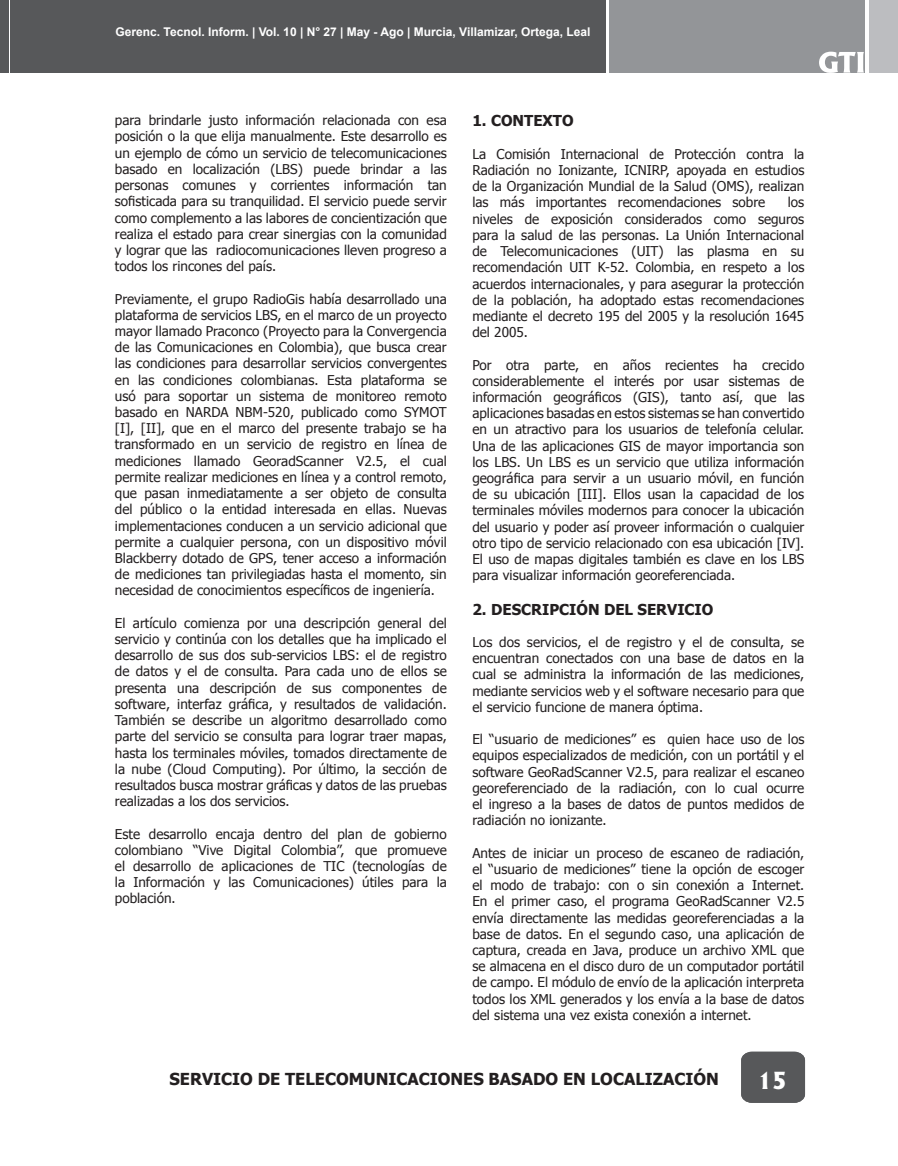
<style>
.page{position:relative;width:898px;height:1166px;background:#fff}
.page>*{position:absolute;margin:0;border:0;box-sizing:border-box;transform-origin:0 0}
.t1{font:800 22.5px "Albertus";color:#fff}
.t2{font:700 16.5px "Tahoma";color:#231f20}
.t3{font:700 15px "Tahoma";color:#231f20}
.t4{font:13.5px/16.2px "Tahoma";color:#231f20;text-align:justify}
.t5{font:700 12px "Arial";color:#fff}
</style>
<div class="page">
<div style="left:10px;top:0;width:595px;height:73px;background:#57585a"></div>
<div style="left:609px;top:0;width:255px;height:73px;background:#939598"></div>
<div style="left:868px;top:0;width:29px;height:73px;background:#bcbdc0"></div>
<div style="left:741px;top:1051px;width:63px;height:51px;background:#57585a"></div>
<div style="left:0;top:0;width:9px;height:73px;background:#57585a"></div>
<svg style="left:819px;top:52px;width:44px;height:21px"></svg>
<p class="t5" style="left:115px;top:24px;width:476px">Gerenc. Tecnol. Inform. | Vol. 10 | N° 27 | May - Ago | Murcia, Villamizar, Ortega, Leal</p>
<p class="t4" style="left:115px;top:112px;width:333px">para brindarle justo información relacionada con esa posición o la que elija manualmente. Este desarrollo es un ejemplo de cómo un servicio de telecomunicaciones basado en localización (LBS) puede brindar a las personas comunes y corrientes información tan sofisticada para su tranquilidad. El servicio puede servir como complemento a las labores de concientización que realiza el estado para crear sinergias con la comunidad y lograr que las radiocomunicaciones lleven progreso a todos los rincones del país.</p>
<p class="t4" style="left:115px;top:290px;width:333px">Previamente, el grupo RadioGis había desarrollado una plataforma de servicios LBS, en el marco de un proyecto mayor llamado Praconco (Proyecto para la Convergencia de las Comunicaciones en Colombia), que busca crear las condiciones para desarrollar servicios convergentes en las condiciones colombianas. Esta plataforma se usó para soportar un sistema de monitoreo remoto basado en NARDA NBM-520, publicado como SYMOT [I], [II], que en el marco del presente trabajo se ha transformado en un servicio de registro en línea de mediciones llamado GeoradScanner V2.5, el cual permite realizar mediciones en línea y a control remoto, que pasan inmediatamente a ser objeto de consulta del público o la entidad interesada en ellas. Nuevas implementaciones conducen a un servicio adicional que permite a cualquier persona, con un dispositivo móvil Blackberry dotado de GPS, tener acceso a información de mediciones tan privilegiadas hasta el momento, sin necesidad de conocimientos específicos de ingeniería.</p>
<p class="t4" style="left:115px;top:614px;width:333px">El artículo comienza por una descripción general del servicio y continúa con los detalles que ha implicado el desarrollo de sus dos sub-servicios LBS: el de registro de datos y el de consulta. Para cada uno de ellos se presenta una descripción de sus componentes de software, interfaz gráfica, y resultados de validación.<br>También se describe un algoritmo desarrollado como parte del servicio se consulta para lograr traer mapas, hasta los terminales móviles, tomados directamente de la nube (Cloud Computing). Por último, la sección de resultados busca mostrar gráficas y datos de las pruebas realizadas a los dos servicios.</p>
<p class="t4" style="left:115px;top:824px;width:333px">Este desarrollo encaja dentro del plan de gobierno colombiano “Vive Digital Colombia”, que promueve el desarrollo de aplicaciones de TIC (tecnologías de la Información y las Comunicaciones) útiles para la población.</p>
<p class="t3" style="left:472px;top:110px;width:40px">1. CONTE</p>
<p class="t3" style="left:542px;top:110px;width:22px">XTO</p>
<p class="t4" style="left:472px;top:145px;width:333px">La Comisión Internacional de Protección contra la Radiación no Ionizante, ICNIRP, apoyada en estudios de la Organización Mundial de la Salud (OMS), realizan las más importantes recomendaciones sobre</p>
<p class="t4" style="left:472px;top:194px;width:333px;text-indent:315px">los niveles de exposición considerados como seguros para la salud de las personas. La Unión Internacional de Telecomunicaciones (UIT) las plasma en su recomendación UIT K-52. Colombia, en respeto a los acuerdos internacionales, y para asegurar la protección de la población, ha adoptado estas recomendaciones mediante el decreto 195 del 2005 y la resolución 1645 del 2005.</p>
<p class="t4" style="left:472px;top:356px;width:333px">Por otra parte, en años recientes ha crecido considerablemente el interés por usar sistemas de información geográficos (GIS), tanto así, que las aplicaciones basadas en estos sistemas se han convertido en un atractivo para los usuarios de telefonía celular.<br>Una de las aplicaciones GIS de mayor importancia son los LBS. Un LBS es un servicio que utiliza información geográfica para servir a un usuario móvil, en función de su ubicación [III]. Ellos usan la capacidad de los terminales móviles modernos para conocer la ubicación del usuario y poder así proveer información o cualquier otro tipo de servicio relacionado con esa ubicación [IV].<br>El uso de mapas digitales también es clave en los LBS para visualizar información georeferenciada.</p>
<p class="t3" style="left:472px;top:598px;width:41px">2. DESCRIPCIÓN</p>
<p class="t3" style="left:603px;top:598px;width:11px">DEL</p>
<p class="t3" style="left:637px;top:598px;width:11px">SERVICIO</p>
<p class="t4" style="left:472px;top:633px;width:333px">Los dos servicios, el de registro y el de consulta, se encuentran conectados con una base de datos en la cual se administra la información de las mediciones, mediante servicios web y el software necesario para que el servicio funcione de manera óptima.</p>
<p class="t4" style="left:472px;top:730px;width:333px">El “usuario de mediciones” es quien hace uso de los equipos especializados de medición, con un portátil y el software GeoRadScanner V2.5, para realizar el escaneo georeferenciado de la radiación, con lo cual ocurre el ingreso a la bases de datos de puntos medidos de radiación no ionizante.</p>
<p class="t4" style="left:472px;top:843px;width:333px">Antes de iniciar un proceso de escaneo de radiación, el “usuario de mediciones” tiene la opción de escoger el modo de trabajo: con o sin conexión a Internet.<br>En el primer caso, el programa GeoRadScanner V2.5 envía directamente las medidas georeferenciadas a la base de datos. En el segundo caso, una aplicación de captura, creada en Java, produce un archivo XML que se almacena en el disco duro de un computador portátil de campo. El módulo de envío de la aplicación interpreta todos los XML generados y los envía a la base de datos del sistema una vez exista conexión a internet.</p>
<p class="t2" style="left:169px;top:1067px;width:550px">SERVICIO DE TELECOMUNICACIONES BASADO EN LOCALIZACIÓN</p>
<h1 class="t1" style="left:757px;top:1066px;width:31px">15</h1>
</div>
